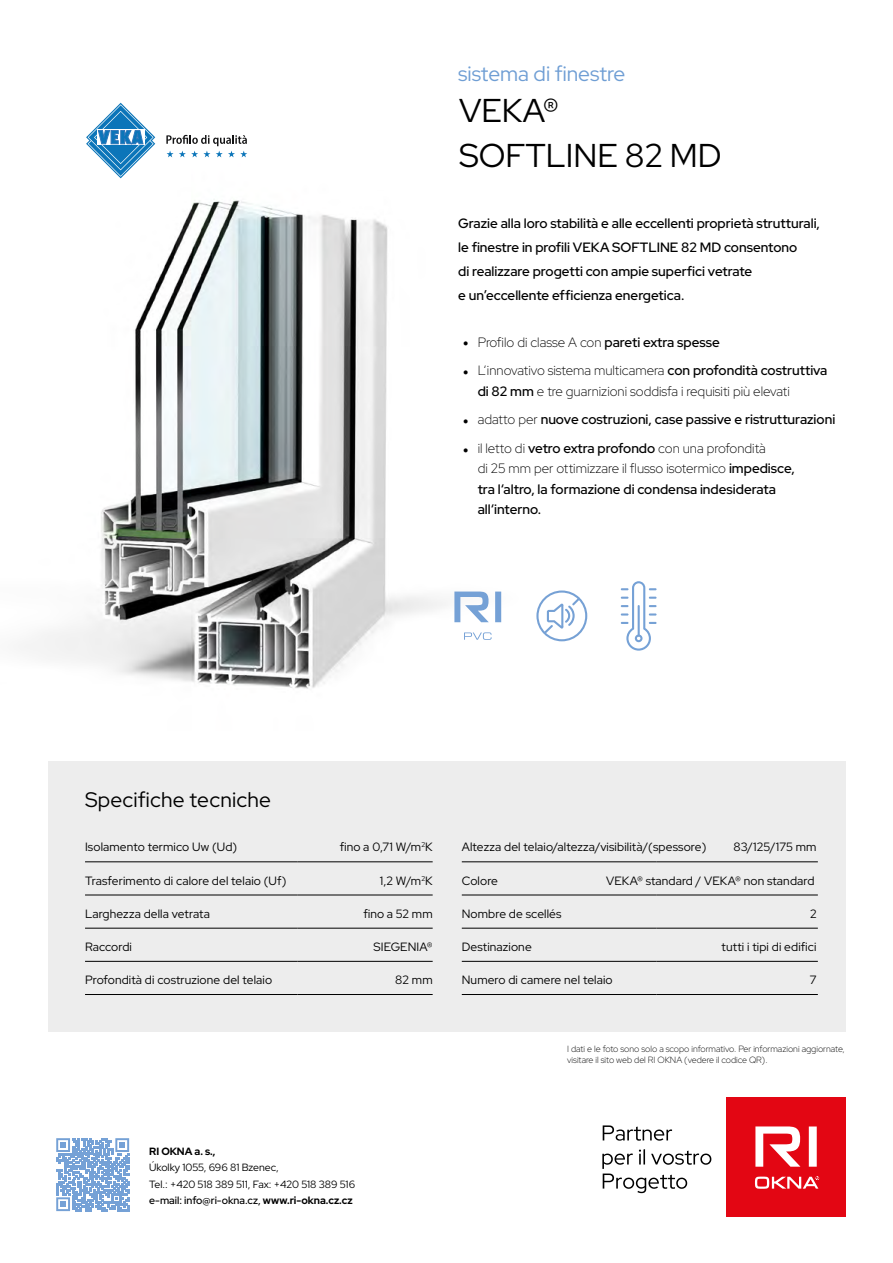
<style>
.page{position:relative;width:893px;height:1263px;background:#fff}
.page>*{position:absolute;margin:0;border:0;box-sizing:border-box;transform-origin:0 0}
.t1{font:33px/45px "Red Hat Display";color:#000}
.t2{font:21px "Red Hat Display";letter-spacing:.01em;color:#000}
.t3{font:21px "Red Hat Display";color:#6f9ed4}
.t4{font:500 13.5px/24px "Red Hat Display";color:#000}
.t5{font:300 13.5px/20.2px "Red Hat Display";color:#000}
.t6{font:12px "Red Hat Display";letter-spacing:.01em;color:#000}
.t7{font:10.5px/16.5px "Red Hat Display";letter-spacing:-.005em;color:#000}
.t8{font:700 10.5px "Red Hat Display";color:#000}
.t9{font:300 9px/10.8px "Red Hat Display";color:#000}
.s1{font-size:21px}
.s2{font-weight:500}
.s3{font-weight:300;font-size:21px}
.s4{font-weight:300}
.s5{font-weight:700}
</style>
<div class="page">
<img style="left:24px;top:157px;width:597px;height:532px">
<svg style="left:536px;top:590px;width:51px;height:51px"></svg>
<svg style="left:621px;top:581px;width:36px;height:70px"></svg>
<hr style="left:638px;top:605px;width:2px;height:32px;background:#76a1d5">
<svg style="left:454px;top:591px;width:47px;height:49px"></svg>
<svg style="left:56px;top:1138px;width:73px;height:73px"></svg>
<div style="left:48px;top:762px;width:797px;height:270px;background:#ededed"></div>
<hr style="left:85px;top:861px;width:213px;height:1px;background:#000">
<hr style="left:298px;top:861px;width:135px;height:1px;background:#000">
<hr style="left:462px;top:861px;width:194px;height:1px;background:#000">
<hr style="left:656px;top:861px;width:162px;height:1px;background:#000">
<hr style="left:85px;top:895px;width:213px;height:1px;background:#000">
<hr style="left:298px;top:895px;width:135px;height:1px;background:#000">
<hr style="left:462px;top:895px;width:194px;height:1px;background:#000">
<hr style="left:656px;top:895px;width:162px;height:1px;background:#000">
<hr style="left:85px;top:928px;width:213px;height:1px;background:#000">
<hr style="left:298px;top:928px;width:135px;height:1px;background:#000">
<hr style="left:462px;top:928px;width:194px;height:1px;background:#000">
<hr style="left:656px;top:928px;width:162px;height:1px;background:#000">
<hr style="left:85px;top:961px;width:213px;height:1px;background:#000">
<hr style="left:298px;top:961px;width:135px;height:1px;background:#000">
<hr style="left:462px;top:961px;width:194px;height:1px;background:#000">
<hr style="left:656px;top:961px;width:162px;height:1px;background:#000">
<hr style="left:85px;top:994px;width:213px;height:1px;background:#000">
<hr style="left:298px;top:994px;width:135px;height:1px;background:#000">
<hr style="left:462px;top:994px;width:194px;height:1px;background:#000">
<hr style="left:656px;top:994px;width:162px;height:1px;background:#000">
<div style="left:726px;top:1097px;width:120px;height:120px;background:#e30613"></div>
<svg style="left:755px;top:1126px;width:64px;height:63px"></svg>
<svg style="left:603px;top:1125px;width:69px;height:16px"></svg>
<svg style="left:602px;top:1149px;width:109px;height:44px"></svg>
<svg style="left:86px;top:103px;width:69px;height:75px"></svg>
<svg style="left:166px;top:135px;width:81px;height:22px"></svg>
<h2 class="t3" style="left:458px;top:60px;width:169px">sistema di finestre</h2>
<h1 class="t1" style="left:459px;top:87px;width:264px">VEKA®<br>SOFTLINE 82 MD</h1>
<p class="t4" style="left:458px;top:211px;width:363px">Grazie alla loro stabilità e alle eccellenti proprietà strutturali, le finestre in profili VEKA SOFTLINE 82 MD consentono<br>di realizzare progetti con ampie superfici vetrate<br>e un’eccellente efficienza energetica.</p>
<h2 class="t2" style="left:85px;top:785px;width:188px">Specifiche tecniche</h2>
<p class="t5" style="left:462px;top:331px;width:259px"><span class="s1">•</span> Profilo di classe A con <span class="s2">pareti extra spesse</span></p>
<p class="t5" style="left:478px;top:360px;width:351px;text-indent:-15px"><span class="s1">•</span> L‘innovativo sistema multicamera <span class="s2">con profondità costruttiva di 82 mm</span> e tre guarnizioni soddisfa i requisiti più elevati</p>
<p class="t4" style="left:462px;top:407px;width:374px"><span class="s3">•</span> <span class="s4">adatto per</span> nuove costruzioni, case passive e ristrutturazioni</p>
<p class="t4" style="left:478px;top:438px;width:319px;line-height:20.2px;text-indent:-15px"><span class="s3">•</span> <span class="s4">il letto di</span> vetro extra profondo <span class="s4">con una profondità<br>di 25 mm per ottimizzare il flusso isotermico</span> impedisce, tra l‘altro, la formazione di condensa indesiderata all‘interno.</p>
<p class="t6" style="left:85px;top:839px;width:154px">Isolamento termico Uw (Ud)</p>
<p class="t6" style="left:340px;top:839px;width:94px">fino a 0,71 W/m<sup>2</sup>K</p>
<p class="t6" style="left:462px;top:839px;width:246px">Altezza del telaio/altezza/visibilità/(spessore)</p>
<p class="t6" style="left:733px;top:839px;width:85px">83/125/175 mm</p>
<p class="t6" style="left:85px;top:872px;width:203px">Trasferimento di calore del telaio (Uf)</p>
<p class="t6" style="left:380px;top:872px;width:54px">1,2 W/m<sup>2</sup>K</p>
<p class="t6" style="left:462px;top:872px;width:38px">Colore</p>
<p class="t6" style="left:606px;top:872px;width:210px">VEKA® standard / VEKA® non standard</p>
<p class="t6" style="left:85px;top:906px;width:126px">Larghezza della vetrata</p>
<p class="t6" style="left:363px;top:906px;width:71px">fino a 52 mm</p>
<p class="t6" style="left:462px;top:906px;width:101px">Nombre de scellés</p>
<p class="t6" style="left:810px;top:906px;width:8px">2</p>
<p class="t6" style="left:85px;top:939px;width:48px">Raccordi</p>
<p class="t6" style="left:373px;top:939px;width:61px">SIEGENIA®</p>
<p class="t6" style="left:462px;top:939px;width:71px">Destinazione</p>
<p class="t6" style="left:722px;top:939px;width:96px">tutti i tipi di edifici</p>
<p class="t6" style="left:85px;top:972px;width:189px">Profondità di costruzione del telaio</p>
<p class="t6" style="left:395px;top:972px;width:39px">82 mm</p>
<p class="t6" style="left:462px;top:972px;width:152px">Numero di camere nel telaio</p>
<p class="t6" style="left:810px;top:972px;width:8px">7</p>
<p class="t8" style="left:149px;top:1144px;width:68px">RI OKNA a. s.,</p>
<p class="t7" style="left:149px;top:1159px;width:207px">Úkolky 1055, 696 81 Bzenec,<br>Tel.: +420 518 389 511, Fax: +420 518 389 516 <span class="s2">e-mail: info@ri-okna.cz,</span> <span class="s5">www.ri-okna.cz.cz</span></p>
<p class="t9" style="left:567px;top:1043px;width:279px">I dati e le foto sono solo a scopo informativo. Per informazioni aggiornate, visitare il sito web del RI OKNA (vedere il codice QR).</p>
</div>
